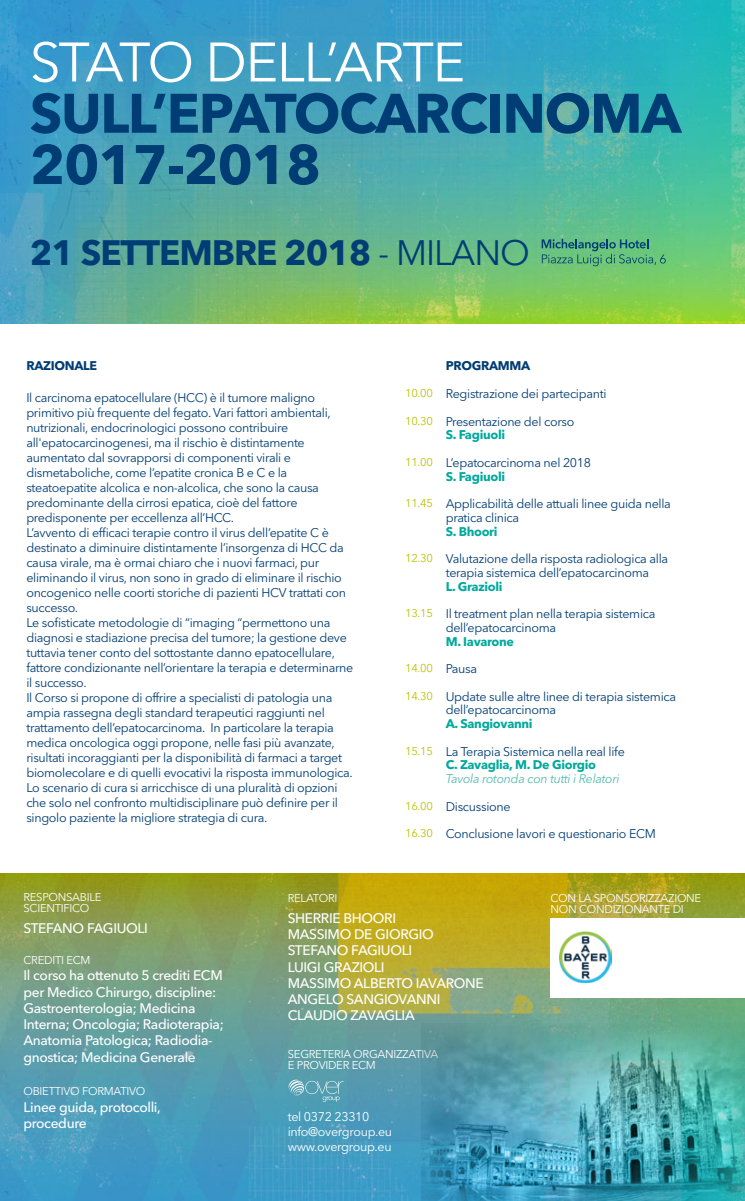
<style>
.page{position:relative;width:745px;height:1201px;background:#fff}
.page>*{position:absolute;margin:0;border:0;box-sizing:border-box;transform-origin:0 0}
.t1{font:700 55px/51.2px "Avenir Next LT Pro";letter-spacing:-.025em;color:#003d74}
.t2{font:55px "Avenir Next LT Pro";letter-spacing:-.03em;color:#fff}
.t3{font:700 35px "Avenir Next LT Pro";letter-spacing:-.03em;color:#003d74}
.t4{font:500 13.75px/16.2px "Avenir Next LT Pro";letter-spacing:-.025em;color:#fff}
.t5{font:12.5px/15px "Avenir Next LT Pro";letter-spacing:-.025em;color:#003d74}
.t6{font:700 12.5px "Avenir Next LT Pro";letter-spacing:-.025em;color:#00a99c}
.t7{font:12.5px/15px "Avenir Next LT Pro";letter-spacing:-.025em;color:#fff}
.t8{font:italic 12.5px "Avenir Next LT Pro";letter-spacing:-.025em;color:#53bbad}
.t9{font:700 12.5px "Avenir Next LT Pro";letter-spacing:-.025em;color:#003d74}
.t10{font:11.25px/11.2px "Avenir Next LT Pro";letter-spacing:-.025em;color:#fff}
.t11{font:11.25px "Avenir Next LT Pro";letter-spacing:-.025em;color:#bbc207}
.s1{font-weight:400}
</style>
<div class="page">
<img style="left:0;top:873px;width:744px;height:328px">
<div style="left:550px;top:918px;width:194px;height:80px;background:#fff"></div>
<img style="left:559px;top:931px;width:52px;height:52px">
<svg style="left:288px;top:1078px;width:55px;height:24px"></svg>
<img style="left:0;top:0;width:744px;height:324px">
<svg style="left:541px;top:239px;width:124px;height:27px;background:#55aa7a"></svg>
<img style="left:421px;top:1023px;width:323px;height:178px">
<h1 class="t2" style="left:30px;top:29px;width:436px">STATO DELL’ARTE</h1>
<h1 class="t1" style="left:30px;top:87px;width:652px">SULL’EPATOCARCINOMA<br>2017-2018</h1>
<h2 class="t3" style="left:30px;top:231px;width:501px">21 SETTEMBRE 2018 <span class="s1">- MILANO</span></h2>
<p class="t9" style="left:26px;top:358px;width:72px">RAZIONALE</p>
<p class="t5" style="left:26px;top:390px;width:328px">Il carcinoma epatocellulare (HCC) è il tumore maligno primitivo più frequente del fegato. Vari fattori ambientali, nutrizionali, endocrinologici possono contribuire all'epatocarcinogenesi, ma il rischio è distintamente aumentato dal sovrapporsi di componenti virali e dismetaboliche, come l’epatite cronica B e C e la steatoepatite alcolica e non-alcolica, che sono la causa predominante della cirrosi epatica, cioè del fattore predisponente per eccellenza all’HCC.<br>L’avvento di efficaci terapie contro il virus dell’epatite C è destinato a diminuire distintamente l’insorgenza di HCC da causa virale, ma è ormai chiaro che i nuovi farmaci, pur eliminando il virus, non sono in grado di eliminare il rischio oncogenico nelle coorti storiche di pazienti HCV trattati con successo.<br>Le sofisticate metodologie di “imaging “permettono una diagnosi e stadiazione precisa del tumore; la gestione deve tuttavia tener conto del sottostante danno epatocellulare, fattore condizionante nell’orientare la terapia e determinarne il successo.<br>Il Corso si propone di offrire a specialisti di patologia una ampia rassegna degli standard terapeutici raggiunti nel trattamento dell’epatocarcinoma. In particolare la terapia medica oncologica oggi propone, nelle fasi più avanzate, risultati incoraggianti per la disponibilità di farmaci a target biomolecolare e di quelli evocativi la risposta immunologica.<br>Lo scenario di cura si arricchisce di una pluralità di opzioni che solo nel confronto multidisciplinare può definire per il singolo paziente la migliore strategia di cura.</p>
<p class="t11" style="left:405px;top:386px;width:29px">10.00</p>
<p class="t11" style="left:405px;top:414px;width:29px">10.30</p>
<p class="t11" style="left:405px;top:455px;width:29px">11.00</p>
<p class="t11" style="left:405px;top:496px;width:29px">11.45</p>
<p class="t11" style="left:405px;top:551px;width:29px">12.30</p>
<p class="t11" style="left:405px;top:606px;width:29px">13.15</p>
<p class="t11" style="left:405px;top:661px;width:29px">14.00</p>
<p class="t11" style="left:405px;top:689px;width:29px">14.30</p>
<p class="t11" style="left:405px;top:744px;width:29px">15.15</p>
<p class="t11" style="left:405px;top:799px;width:29px">16.00</p>
<p class="t11" style="left:405px;top:826px;width:29px">16.30</p>
<p class="t9" style="left:445px;top:358px;width:86px">PROGRAMMA</p>
<p class="t5" style="left:445px;top:386px;width:162px">Registrazione dei partecipanti</p>
<p class="t5" style="left:445px;top:413px;width:130px">Presentazione del corso</p>
<p class="t6" style="left:445px;top:427px;width:61px">S. Fagiuoli</p>
<p class="t5" style="left:445px;top:455px;width:147px">L’epatocarcinoma nel 2018</p>
<p class="t6" style="left:445px;top:468px;width:61px">S. Fagiuoli</p>
<p class="t5" style="left:445px;top:497px;width:226px;line-height:13.8px">Applicabilità delle attuali linee guida nella pratica clinica</p>
<p class="t6" style="left:445px;top:523px;width:53px">S. Bhoori</p>
<p class="t5" style="left:445px;top:552px;width:224px;line-height:13.8px">Valutazione della risposta radiologica alla terapia sistemica dell’epatocarcinoma</p>
<p class="t6" style="left:445px;top:578px;width:58px">L. Grazioli</p>
<p class="t5" style="left:445px;top:607px;width:211px;line-height:13.8px">Il treatment plan nella terapia sistemica dell’epatocarcinoma</p>
<p class="t6" style="left:445px;top:633px;width:70px">M. Iavarone</p>
<p class="t5" style="left:445px;top:661px;width:33px">Pausa</p>
<p class="t5" style="left:445px;top:689px;width:232px;line-height:13.8px">Update sulle altre linee di terapia sistemica dell’epatocarcinoma</p>
<p class="t6" style="left:445px;top:716px;width:88px">A. Sangiovanni</p>
<p class="t5" style="left:445px;top:743px;width:180px">La Terapia Sistemica nella real life</p>
<p class="t6" style="left:445px;top:757px;width:152px">C. Zavaglia, M. De Giorgio</p>
<p class="t8" style="left:445px;top:771px;width:175px">Tavola rotonda con tutti i Relatori</p>
<p class="t5" style="left:445px;top:798px;width:66px">Discussione</p>
<p class="t5" style="left:445px;top:826px;width:212px">Conclusione lavori e questionario ECM</p>
<p class="t10" style="left:23px;top:891px;width:80px">RESPONSABILE<br>SCIENTIFICO</p>
<p class="t4" style="left:23px;top:920px;width:126px">STEFANO FAGIUOLI</p>
<p class="t10" style="left:23px;top:954px;width:69px">CREDITI ECM</p>
<p class="t4" style="left:23px;top:967px;width:202px">Il corso ha ottenuto 5 crediti ECM per Medico Chirurgo, discipline:<br>Gastroenterologia; Medicina<br>Interna; Oncologia; Radioterapia;<br>Anatomia Patologica; Radiodia&shy;gnostica; Medicina Generale</p>
<p class="t10" style="left:23px;top:1086px;width:123px">OBIETTIVO FORMATIVO</p>
<p class="t4" style="left:23px;top:1098px;width:139px">Linee guida, protocolli, procedure</p>
<p class="t10" style="left:287px;top:892px;width:51px">RELATORI</p>
<p class="t4" style="left:287px;top:910px;width:197px">SHERRIE BHOORI<br>MASSIMO DE GIORGIO<br>STEFANO FAGIUOLI<br>LUIGI GRAZIOLI<br>MASSIMO ALBERTO IAVARONE<br>ANGELO SANGIOVANNI<br>CLAUDIO ZAVAGLIA</p>
<p class="t10" style="left:288px;top:1048px;width:152px">SEGRETERIA ORGANIZZATIVA<br>E PROVIDER ECM</p>
<p class="t7" style="left:287px;top:1109px;width:106px">tel 0372 23310 info@overgroup.eu www.overgroup.eu</p>
<p class="t10" style="left:550px;top:892px;width:152px">CON LA SPONSORIZZAZIONE<br>NON CONDIZIONANTE DI</p>
</div>
